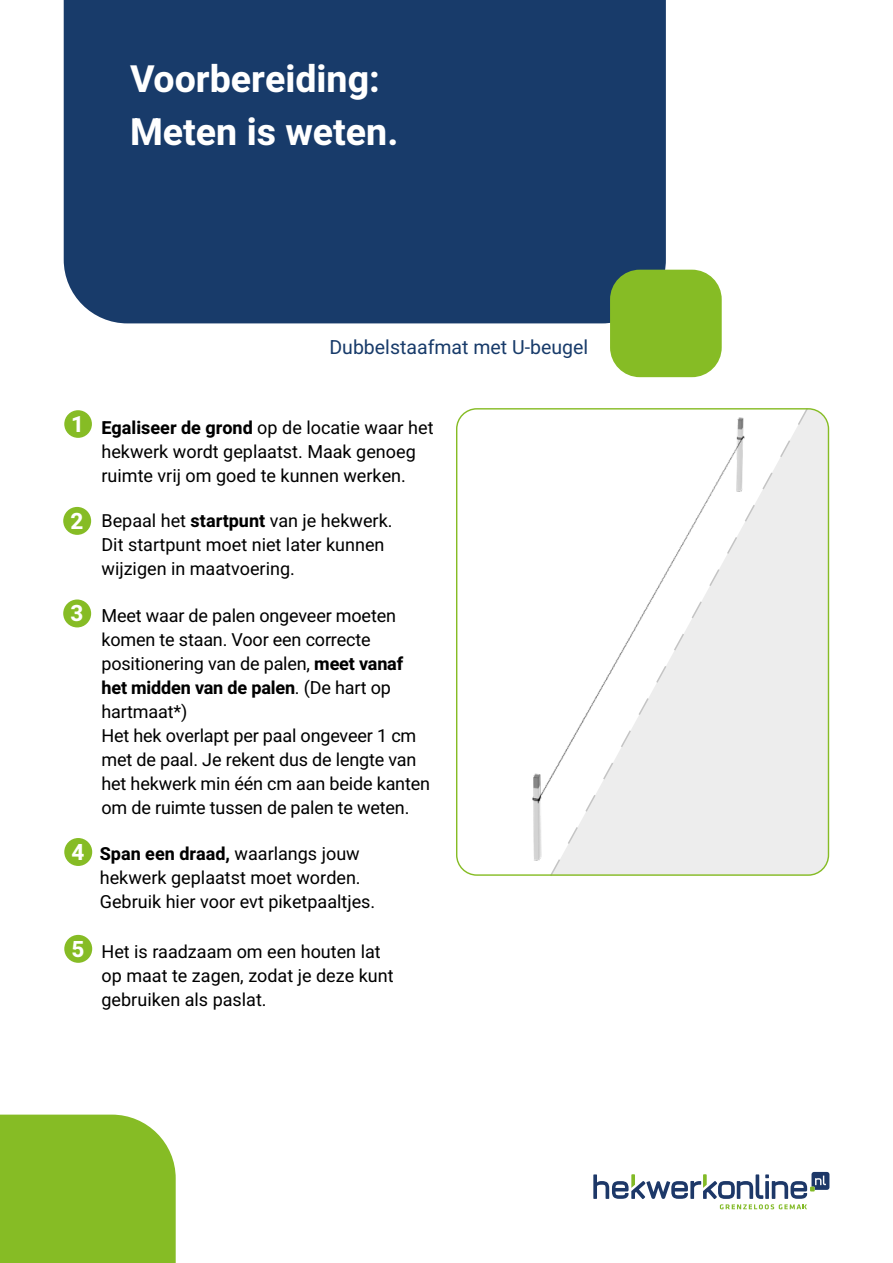
<style>
.page{position:relative;width:893px;height:1263px;background:#fff}
.page>*{position:absolute;margin:0;border:0;box-sizing:border-box;transform-origin:0 0}
.t1{font:700 37.5px/52.5px "Heebo";color:#fff}
.t2{font:700 22.5px "Heebo";color:#fff}
.t3{font:19.5px "Heebo";color:#183b6a}
.t4{font:18px/24px "Heebo";color:#000}
.s1{font-weight:700}
</style>
<div class="page">
<div style="left:64px;top:0;width:602px;height:323px;background:#183b6a"></div>
<div style="left:0;top:1114px;width:176px;height:149px;background:#86bc25"></div>
<div style="left:610px;top:270px;width:112px;height:107px;background:#86bc25;border-radius:30px"></div>
<div style="left:63px;top:507px;width:28px;height:28px;background:#86bc25;border-radius:50%"></div>
<div style="left:64px;top:838px;width:28px;height:28px;background:#86bc25;border-radius:50%"></div>
<div style="left:64px;top:935px;width:28px;height:28px;background:#86bc25;border-radius:50%"></div>
<div style="left:64px;top:410px;width:28px;height:28px;background:#86bc25;border-radius:50%"></div>
<div style="left:63px;top:599px;width:28px;height:28px;background:#86bc25;border-radius:50%"></div>
<img style="left:457px;top:409px;width:371px;height:466px">
<svg style="left:593px;top:1172px;width:236px;height:37px"></svg>
<h1 class="t1" style="left:130px;top:53px;width:270px">Voorbereiding:<br>Meten is weten.</h1>
<p class="t3" style="left:329px;top:334px;width:260px">Dubbelstaafmat met U-beugel</p>
<p class="t2" style="left:71px;top:408px;width:14px">1</p>
<p class="t4" style="left:102px;top:416px;width:334px"><span class="s1">Egaliseer de grond</span> op de locatie waar het hekwerk wordt geplaatst. Maak genoeg ruimte vrij om goed te kunnen werken.</p>
<p class="t2" style="left:71px;top:505px;width:14px">2</p>
<p class="t4" style="left:102px;top:509px;width:293px">Bepaal het <span class="s1">startpunt</span> van je hekwerk.<br>Dit startpunt moet niet later kunnen wijzigen in maatvoering.</p>
<p class="t2" style="left:71px;top:598px;width:14px">3</p>
<p class="t4" style="left:102px;top:604px;width:330px">Meet waar de palen ongeveer moeten komen te staan. Voor een correcte positionering van de palen, <span class="s1">meet vanaf het midden van de palen</span>. (De hart op hartmaat*)<br>Het hek overlapt per paal ongeveer 1 cm met de paal. Je rekent dus de lengte van het hekwerk min één cm aan beide kanten om de ruimte tussen de palen te weten.</p>
<p class="t2" style="left:72px;top:836px;width:14px">4</p>
<p class="t4" style="left:100px;top:841px;width:277px"><span class="s1">Span een draad,</span> waarlangs jouw hekwerk geplaatst moet worden.<br>Gebruik hier voor evt piketpaaltjes.</p>
<p class="t2" style="left:72px;top:933px;width:14px">5</p>
<p class="t4" style="left:102px;top:939px;width:294px">Het is raadzaam om een houten lat op maat te zagen, zodat je deze kunt gebruiken als paslat.</p>
</div>
